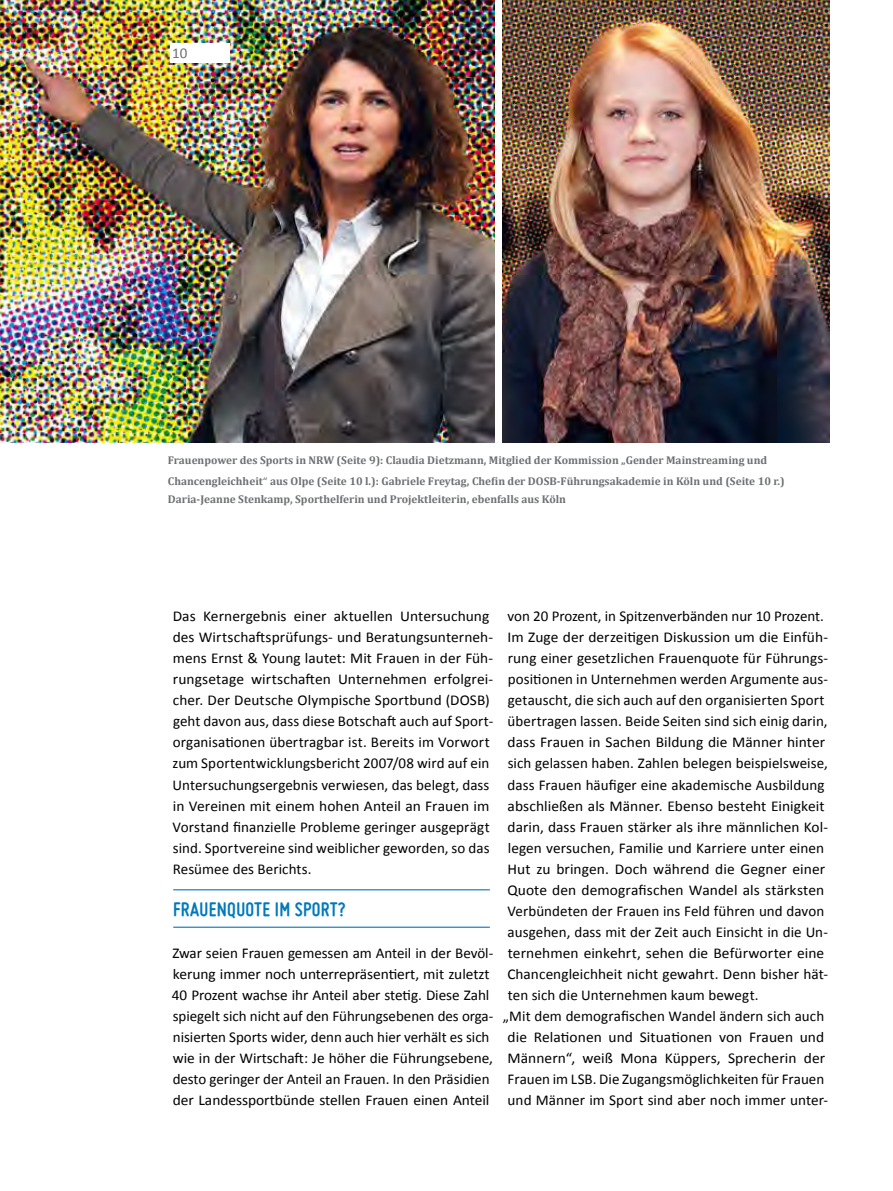
<style>
.page{position:relative;width:893px;height:1191px;background:#fff}
.page>*{position:absolute;margin:0;border:0;box-sizing:border-box;transform-origin:0 0}
.t1{font:700 21px "Miso";letter-spacing:.015em;color:#0079bb}
.t2{font:15px/21px "Calibri";letter-spacing:.005em;color:#000}
.t3{font:15px "Calibri";color:#6d6f71}
.t4{font:700 11.25px/21px "Cambria";color:#6d6f71}
.s1{font-family:"Calibri";font-weight:400}
</style>
<div class="page">
<img style="left:503px;top:0;width:326px;height:443px">
<img style="left:0;top:0;width:494px;height:443px">
<hr style="left:173px;top:889px;width:317px;height:1px;background:#0079bb">
<hr style="left:173px;top:926px;width:317px;height:1px;background:#0079bb">
<div style="left:171px;top:44px;width:59px;height:19px;background:#fff"></div>
<p class="t3" style="left:172px;top:44px;width:17px">10</p>
<p class="t4" style="left:168px;top:449px;width:618px">Frauenpower des Sports in NRW (Seite 9): Claudia Dietzmann, Mitglied der Kommission „Gender Mainstreaming und<br>Chancengleichheit<span class="s1">“</span> aus Olpe (Seite 10 l.): Gabriele Freytag, Chefin der DOSB-Führungsakademie in Köln und (Seite 10 r.)</p>
<p class="t4" style="left:168px;top:488px;width:400px">Daria-Jeanne Stenkamp, Sporthelferin und Projektleiterin, ebenfalls aus Köln</p>
<p class="t2" style="left:173px;top:605px;width:322px">Das Kernergebnis einer aktuellen Untersuchung des Wirtschaftsprüfungs- und Beratungsunterneh&shy;mens Ernst &amp; Young lautet: Mit Frauen in der Füh&shy;rungsetage wirtschaften Unternehmen erfolgrei&shy;cher. Der Deutsche Olympische Sportbund (DOSB) geht davon aus, dass diese Botschaft auch auf Sport&shy;organisationen übertragbar ist. Bereits im Vorwort zum Sportentwicklungsbericht 2007/08 wird auf ein Untersuchungsergebnis verwiesen, das belegt, dass in Vereinen mit einem hohen Anteil an Frauen im Vorstand finanzielle Probleme geringer ausgeprägt sind. Sportvereine sind weiblicher geworden, so das Resümee des Berichts.</p>
<h1 class="t1" style="left:173px;top:897px;width:174px">FRAUENQUOTE IM SPORT?</h1>
<p class="t2" style="left:172px;top:941px;width:323px">Zwar seien Frauen gemessen am Anteil in der Bevöl&shy;kerung immer noch unterrepräsentiert, mit zuletzt 40 Prozent wachse ihr Anteil aber stetig. Diese Zahl spiegelt sich nicht auf den Führungsebenen des orga&shy;nisierten Sports wider, denn auch hier verhält es sich wie in der Wirtschaft: Je höher die Führungsebene, desto geringer der Anteil an Frauen. In den Präsidien der Landessportbünde stellen Frauen einen Anteil</p>
<p class="t2" style="left:508px;top:605px;width:318px">von 20 Prozent, in Spitzenverbänden nur 10 Prozent.</p>
<p class="t2" style="left:508px;top:626px;width:322px">Im Zuge der derzeitigen Diskussion um die Einfüh-</p>
<p class="t2" style="left:508px;top:647px;width:322px">rung einer gesetzlichen Frauenquote für Führungs-</p>
<p class="t2" style="left:508px;top:668px;width:322px">positionen in Unternehmen werden Argumente aus-</p>
<p class="t2" style="left:508px;top:689px;width:318px">getauscht, die sich auch auf den organisierten Sport</p>
<p class="t2" style="left:508px;top:710px;width:322px">übertragen lassen. Beide Seiten sind sich einig darin,</p>
<p class="t2" style="left:508px;top:731px;width:319px">dass Frauen in Sachen Bildung die Männer hinter</p>
<p class="t2" style="left:508px;top:752px;width:322px">sich gelassen haben. Zahlen belegen beispielsweise,</p>
<p class="t2" style="left:508px;top:773px;width:318px">dass Frauen häufiger eine akademische Ausbildung</p>
<p class="t2" style="left:508px;top:794px;width:318px">abschließen als Männer. Ebenso besteht Einigkeit</p>
<p class="t2" style="left:508px;top:815px;width:322px">darin, dass Frauen stärker als ihre männlichen Kol-</p>
<p class="t2" style="left:508px;top:836px;width:318px">legen versuchen, Familie und Karriere unter einen</p>
<p class="t2" style="left:508px;top:857px;width:319px">Hut zu bringen. Doch während die Gegner einer</p>
<p class="t2" style="left:507px;top:878px;width:318px">Quote den demografischen Wandel als stärksten</p>
<p class="t2" style="left:507px;top:899px;width:318px">Verbündeten der Frauen ins Feld führen und davon</p>
<p class="t2" style="left:508px;top:920px;width:322px">ausgehen, dass mit der Zeit auch Einsicht in die Un-</p>
<p class="t2" style="left:508px;top:941px;width:318px">ternehmen einkehrt, sehen die Befürworter eine</p>
<p class="t2" style="left:507px;top:962px;width:322px">Chancengleichheit nicht gewahrt. Denn bisher hät-</p>
<p class="t2" style="left:508px;top:983px;width:252px">ten sich die Unternehmen kaum bewegt.</p>
<p class="t2" style="left:503px;top:1004px;width:323px">„Mit dem demografischen Wandel ändern sich auch</p>
<p class="t2" style="left:508px;top:1025px;width:318px">die Relationen und Situationen von Frauen und</p>
<p class="t2" style="left:508px;top:1046px;width:319px">Männern“, weiß Mona Küppers, Sprecherin der</p>
<p class="t2" style="left:508px;top:1067px;width:318px">Frauen im LSB. Die Zugangsmöglichkeiten für Frauen</p>
<p class="t2" style="left:508px;top:1088px;width:322px">und Männer im Sport sind aber noch immer unter-</p>
</div>
